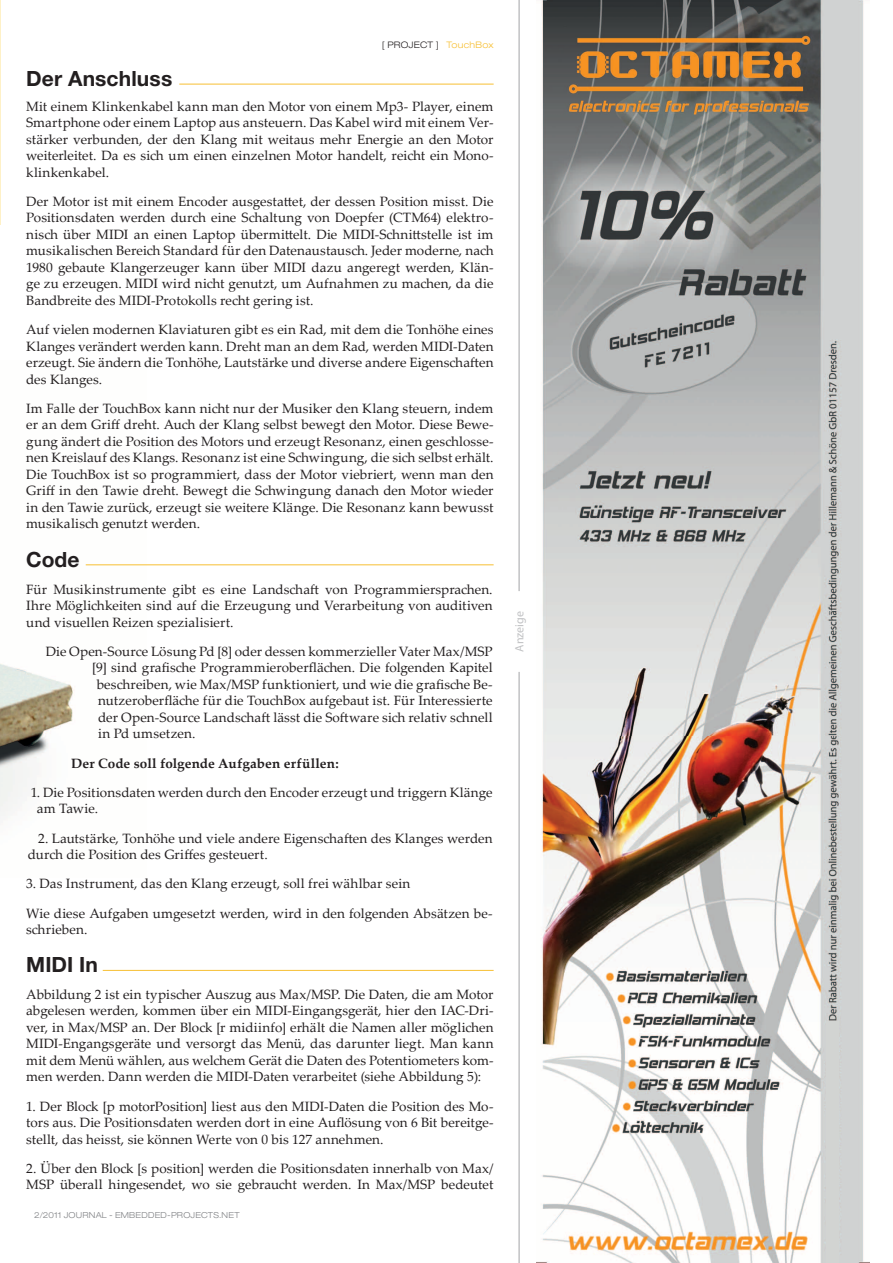
<style>
.page{position:relative;width:893px;height:1263px;background:#fff}
.page>*{position:absolute;margin:0;border:0;box-sizing:border-box;transform-origin:0 0}
.t1{font:700 21px "Helvetica Neue LT Std";letter-spacing:.005em;color:#231f20}
.t2{font:13.5px/16.5px "Palatino Linotype";letter-spacing:.005em;color:#231f20;text-align:justify}
.t3{font:700 13.5px "Palatino Linotype";letter-spacing:.01em;color:#231f20}
.t4{font:12px "Myriad Pro";color:#c1c2c4}
.t5{font:300 expanded 9px "Helvetica Neue LT Std";letter-spacing:.025em;color:#231f20}
.t6{font:300 expanded 8.25px "Helvetica Neue LT Std";letter-spacing:.025em;color:#808285}
.s1{color:#f7bf32}
</style>
<div class="page">
<img style="left:0;top:564px;width:147px;height:252px">
<hr style="left:518px;top:672px;width:2px;height:591px;background:#c1c2c4">
<hr style="left:518px;top:0;width:2px;height:591px;background:#c1c2c4">
<hr style="left:0;top:0;width:1px;height:225px;background:#fef1c7">
<hr style="left:179px;top:84px;width:315px;height:1px;background:#f7bf32">
<hr style="left:86px;top:564px;width:408px;height:1px;background:#f7bf32">
<hr style="left:103px;top:970px;width:391px;height:1px;background:#f7bf32">
<img style="left:536px;top:0;width:334px;height:1263px">
<div style="left:826px;top:1022px;width:13px;height:241px;background:#d2d4d2"></div>
<h1 class="t1" style="left:26px;top:65px;width:148px">Der Anschluss</h1>
<p class="t5" style="left:382px;top:39px;width:113px">[ PROJECT ] <span class="s1">TouchBox</span></p>
<p class="t2" style="left:26px;top:97px;width:469px">Mit einem Klinkenkabel kann man den Motor von einem Mp3- Player, einem Smartphone oder einem Laptop aus ansteuern. Das Kabel wird mit einem Ver&shy;stärker verbunden, der den Klang mit weitaus mehr Energie an den Motor weiterleitet. Da es sich um einen einzelnen Motor handelt, reicht ein Mono&shy;klinkenkabel.</p>
<p class="t2" style="left:26px;top:192px;width:469px">Der Motor ist mit einem Encoder ausgestattet, der dessen Position misst. Die Positionsdaten werden durch eine Schaltung von Doepfer (CTM64) elektro&shy;nisch über MIDI an einen Laptop übermittelt. Die MIDI-Schnittstelle ist im musikalischen Bereich Standard für den Datenaustausch. Jeder moderne, nach 1980 gebaute Klangerzeuger kann über MIDI dazu angeregt werden, Klän&shy;ge zu erzeugen. MIDI wird nicht genutzt, um Aufnahmen zu machen, da die Bandbreite des MIDI-Protokolls recht gering ist.</p>
<p class="t2" style="left:26px;top:321px;width:469px">Auf vielen modernen Klaviaturen gibt es ein Rad, mit dem die Tonhöhe eines Klanges verändert werden kann. Dreht man an dem Rad, werden MIDI-Daten erzeugt. Sie ändern die Tonhöhe, Lautstärke und diverse andere Eigenschaften des Klanges.</p>
<p class="t2" style="left:26px;top:399px;width:469px">Im Falle der TouchBox kann nicht nur der Musiker den Klang steuern, indem er an dem Griff dreht. Auch der Klang selbst bewegt den Motor. Diese Bewe&shy;gung ändert die Position des Motors und erzeugt Resonanz, einen geschlosse&shy;nen Kreislauf des Klangs. Resonanz ist eine Schwingung, die sich selbst erhält.<br>Die TouchBox ist so programmiert, dass der Motor viebriert, wenn man den Griff in den Tawie dreht. Bewegt die Schwingung danach den Motor wieder in den Tawie zurück, erzeugt sie weitere Klänge. Die Resonanz kann bewusst musikalisch genutzt werden.</p>
<h1 class="t1" style="left:26px;top:546px;width:55px">Code</h1>
<p class="t2" style="left:26px;top:580px;width:468px">Für Musikinstrumente gibt es eine Landschaft von Programmiersprachen.<br>Ihre Möglichkeiten sind auf die Erzeugung und Verarbeitung von auditiven und visuellen Reizen spezialisiert.</p>
<p class="t2" style="left:46px;top:642px;width:448px">Die Open-Source Lösung Pd [8] oder dessen kommerzieller Vater Max/MSP</p>
<p class="t2" style="left:92px;top:659px;width:402px">[9] sind grafische Programmieroberflächen. Die folgenden Kapitel</p>
<p class="t2" style="left:97px;top:675px;width:398px">beschreiben, wie Max/MSP funktioniert, und wie die grafische Be-</p>
<p class="t2" style="left:98px;top:692px;width:396px">nutzeroberfläche für die TouchBox aufgebaut ist. Für Interessierte</p>
<p class="t2" style="left:98px;top:708px;width:396px">der Open-Source Landschaft lässt die Software sich relativ schnell</p>
<p class="t2" style="left:98px;top:725px;width:99px">in Pd umsetzen.</p>
<p class="t3" style="left:71px;top:753px;width:269px">Der Code soll folgende Aufgaben erfüllen:</p>
<p class="t2" style="left:37px;top:783px;width:458px;text-indent:-6px">1. Die Positionsdaten werden durch den Encoder erzeugt und triggern Klänge am Tawie.</p>
<p class="t2" style="left:28px;top:829px;width:466px;text-indent:11px">2. Lautstärke, Tonhöhe und viele andere Eigenschaften des Klanges werden durch die Position des Griffes gesteuert.</p>
<p class="t2" style="left:26px;top:868px;width:468px;line-height:29.2px">3. Das Instrument, das den Klang erzeugt, soll frei wählbar sein<br>Wie diese Aufgaben umgesetzt werden, wird in den folgenden Absätzen be-</p>
<p class="t2" style="left:26px;top:921px;width:63px">schrieben.</p>
<h1 class="t1" style="left:26px;top:952px;width:73px">MIDI In</h1>
<p class="t2" style="left:26px;top:985px;width:469px">Abbildung 2 ist ein typischer Auszug aus Max/MSP. Die Daten, die am Motor abgelesen werden, kommen über ein MIDI-Eingangsgerät, hier den IAC-Dri&shy;ver, in Max/MSP an. Der Block [r midiinfo] erhält die Namen aller möglichen MIDI-Engangsgeräte und versorgt das Menü, das darunter liegt. Man kann mit dem Menü wählen, aus welchem Gerät die Daten des Potentiometers kom&shy;men werden. Dann werden die MIDI-Daten verarbeitet (siehe Abbildung 5):</p>
<p class="t2" style="left:26px;top:1097px;width:469px">1. Der Block [p motorPosition] liest aus den MIDI-Daten die Position des Mo&shy;tors aus. Die Positionsdaten werden dort in eine Auflösung von 6 Bit bereitge&shy;stellt, das heisst, sie können Werte von 0 bis 127 annehmen.</p>
<p class="t2" style="left:26px;top:1159px;width:469px">2. Über den Block [s position] werden die Positionsdaten innerhalb von Max/<br>MSP überall hingesendet, wo sie gebraucht werden. In Max/MSP bedeutet</p>
<p class="t6" style="left:34px;top:1210px;width:207px">2/2011 JOURNAL - EMBEDDED-PROJECTS.NET</p>
<p class="t4" style="left:512px;top:652px;width:42px;rotate:-90deg">Anzeige</p>
</div>
